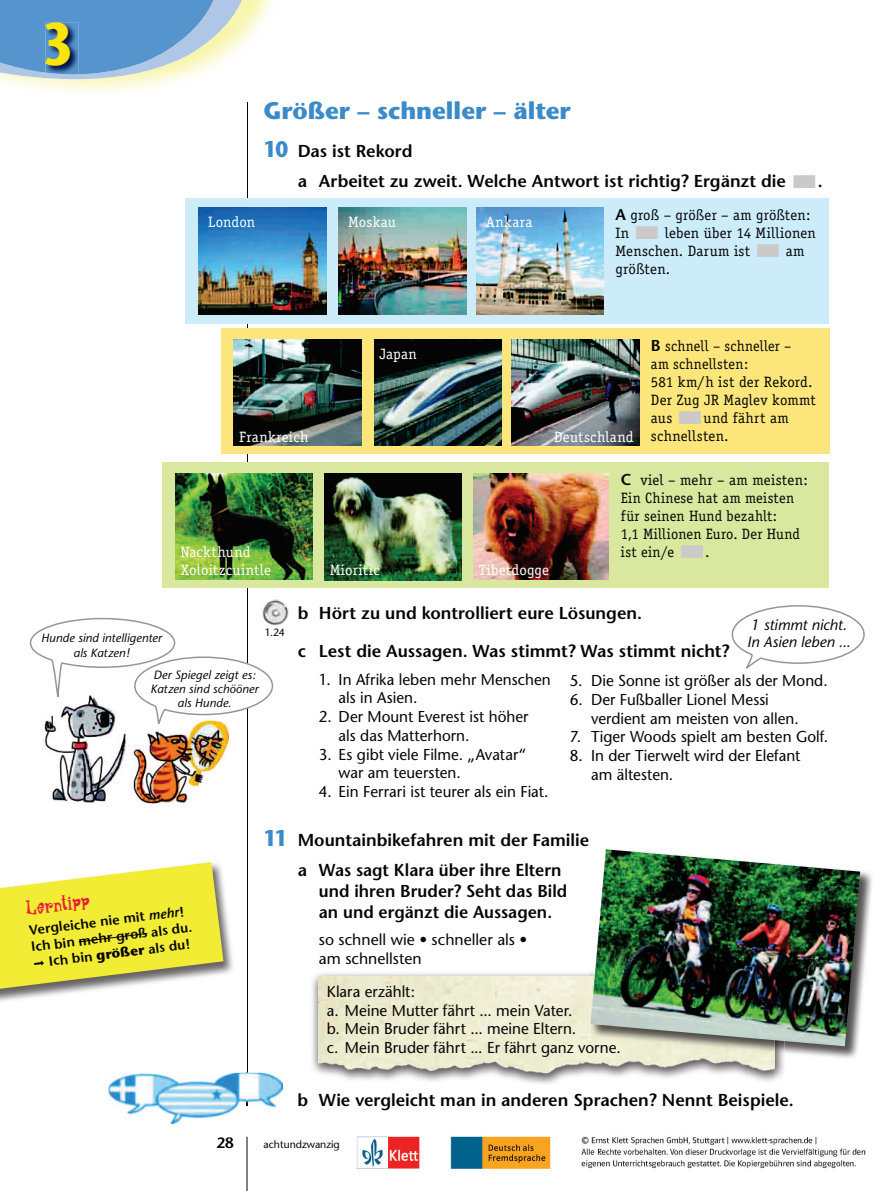
<style>
.page{position:relative;width:893px;height:1191px;background:#fff}
.page>*{position:absolute;margin:0;border:0;box-sizing:border-box;transform-origin:0 0}
.t1{font:700 60px "Stone Sans";color:#fae605;scale:.8 1}
.t2{font:700 24px "Stone Sans";color:#3b8ac9}
.t3{font:19.5px "Linotype Down Town";color:#e61c36}
.t4{font:600 17.25px/29.5px "Stone Sans";color:#040504}
.t5{font:15.75px/18.8px "Stone Sans";color:#040504}
.t6{font:15px/18px "Officina Serif";letter-spacing:.015em;color:#040504}
.t7{font:15px/18px "Officina Serif";letter-spacing:.015em;color:#040504;scale:.96 1}
.t8{font:15px/18px "Officina Serif";letter-spacing:.015em;color:#fff}
.t9{font:italic 15px/17.2px "Stone Sans";color:#040504}
.t10{font:600 15px "Stone Sans";color:#040504}
.t11{font:600 13.5px "Stone Sans";color:#040504}
.t12{font:italic 12px/14.2px "Stone Sans";letter-spacing:.005em;color:#040504;text-align:center}
.t13{font:10.5px "Stone Sans";color:#040504}
.s1{font-weight:700;font-size:22.5px;color:#3b8ac9}
.s2{font-family:"European Pi Three";font-weight:400;font-size:18.75px;color:#cbcac9}
.s3{font-family:"Stone Sans";font-weight:600;font-size:15.75px}
.s4{font-family:"European Pi Three";font-size:18.75px;color:#cbcac9}
.s5{font-style:italic}
.s6{font-weight:700}
</style>
<div class="page">
<hr style="left:247px;top:102px;width:1px;height:1004px;background:#040504">
<hr style="left:247px;top:1136px;width:1px;height:55px;background:#040504">
<svg style="left:0;top:0;width:242px;height:79px;background:#85b0d3"></svg>
<img style="left:45px;top:22px;width:33px;height:52px">
<img style="left:108px;top:1072px;width:175px;height:52px">
<img style="left:247px;top:1072px;width:1px;height:34px">
<img style="left:44px;top:725px;width:184px;height:79px">
<svg style="left:29px;top:617px;width:245px;height:108px"></svg>
<img style="left:0;top:885px;width:233px;height:117px">
<div style="left:186px;top:198px;width:643px;height:125px;background:#ccecf9"></div>
<img style="left:198px;top:208px;width:128px;height:106px">
<img style="left:339px;top:208px;width:127px;height:106px">
<img style="left:476px;top:208px;width:128px;height:106px">
<div style="left:221px;top:328px;width:608px;height:126px;background:#fce67b"></div>
<img style="left:374px;top:339px;width:128px;height:107px">
<img style="left:512px;top:339px;width:127px;height:107px">
<img style="left:234px;top:339px;width:127px;height:107px">
<div style="left:163px;top:462px;width:666px;height:125px;background:#d9e79f"></div>
<svg style="left:731px;top:605px;width:134px;height:64px"></svg>
<img style="left:312px;top:973px;width:472px;height:111px">
<img style="left:318px;top:976px;width:457px;height:107px">
<div style="left:346px;top:1041px;width:244px;height:16px;background:#ededd2"></div>
<img style="left:175px;top:473px;width:138px;height:106px">
<img style="left:262px;top:600px;width:26px;height:26px">
<img style="left:324px;top:473px;width:138px;height:108px">
<img style="left:473px;top:473px;width:136px;height:106px">
<img style="left:785px;top:871px;width:87px;height:187px">
<img style="left:590px;top:976px;width:185px;height:83px">
<img style="left:591px;top:849px;width:269px;height:197px">
<img style="left:356px;top:1136px;width:510px;height:33px">
<svg style="left:0;top:862px;width:223px;height:126px;background:#ebe557"></svg>
<h1 class="t1" style="left:43px;top:21px;width:39px">3</h1>
<h2 class="t2" style="left:264px;top:101px;width:309px">Größer – schneller – älter</h2>
<p class="t4" style="left:298px;top:138px;width:527px;text-indent:-34px"><span class="s1">10</span> Das ist Rekord<br>a Arbeitet zu zweit. Welche Antwort ist richtig? Ergänzt die <span class="s2">-</span>.</p>
<p class="t8" style="left:208px;top:215px;width:49px">London</p>
<p class="t8" style="left:348px;top:215px;width:49px">Moskau</p>
<p class="t8" style="left:486px;top:215px;width:48px">Ankara</p>
<p class="t6" style="left:615px;top:207px;width:202px"><span class="s3">A</span> groß – größer – am größten:<br>In <span class="s4">-</span> leben über 14 Millionen<br>Menschen. Darum ist <span class="s4">-</span> am größten.</p>
<p class="t8" style="left:379px;top:346px;width:39px">Japan</p>
<p class="t7" style="left:651px;top:338px;width:174px"><span class="s3">B</span> schnell – schneller –<br>am schnellsten:<br>581 km/h ist der Rekord.<br>Der Zug JR Maglev kommt aus <span class="s4">-</span>und fährt am</p>
<p class="t8" style="left:239px;top:429px;width:71px">Frankreich</p>
<p class="t6" style="left:651px;top:428px;width:79px">schnellsten.</p>
<p class="t8" style="left:554px;top:429px;width:81px">Deutschland</p>
<p class="t6" style="left:621px;top:472px;width:189px"><span class="s3">C</span> viel – mehr – am meisten:<br>Ein Chinese hat am meisten für seinen Hund bezahlt:<br>1,1 Millionen Euro. Der Hund ist ein/e <span class="s4">-</span>.</p>
<p class="t8" style="left:181px;top:544px;width:92px">Nackthund<br>Xoloitzcuintle</p>
<p class="t8" style="left:330px;top:562px;width:51px">Mioritic</p>
<p class="t8" style="left:479px;top:562px;width:72px">Tibetdogge</p>
<p class="t4" style="left:298px;top:599px;width:346px">b Hört zu und kontrolliert eure Lösungen.</p>
<p class="t4" style="left:298px;top:638px;width:433px">c Lest die Aussagen. Was stimmt? Was stimmt nicht?</p>
<p class="t5" style="left:339px;top:671px;width:214px;text-indent:-20px">1. In Afrika leben mehr Menschen als in Asien.</p>
<p class="t5" style="left:339px;top:709px;width:191px;text-indent:-20px">2. Der Mount Everest ist höher als das Matterhorn.</p>
<p class="t5" style="left:339px;top:746px;width:189px;text-indent:-20px">3. Es gibt viele Filme. „Avatar“ war am teuersten.</p>
<p class="t5" style="left:319px;top:784px;width:231px">4. Ein Ferrari ist teurer als ein Fiat.</p>
<p class="t4" style="left:264px;top:827px;width:327px;text-align:center"><span class="s1">11</span> Mountainbikefahren mit der Familie a Was sagt Klara über ihre Eltern</p>
<p class="t4" style="left:319px;top:882px;width:250px;line-height:21px">und ihren Bruder? Seht das Bild an und ergänzt die Aussagen.</p>
<p class="t5" style="left:319px;top:932px;width:210px">so schnell wie • schneller als • am schnellsten</p>
<p class="t9" style="left:747px;top:618px;width:105px">1 stimmt nicht.<br>In Asien leben ...</p>
<p class="t13" style="left:265px;top:628px;width:22px">1.24</p>
<p class="t12" style="left:41px;top:632px;width:122px">Hunde sind intelligenter als Katzen!</p>
<p class="t12" style="left:151px;top:668px;width:109px">Der Spiegel zeigt es:<br>Katzen sind schööner als Hunde.</p>
<p class="t5" style="left:570px;top:673px;width:259px">5. Die Sonne ist größer als der Mond.</p>
<p class="t5" style="left:591px;top:691px;width:209px;text-indent:-21px">6. Der Fußballer Lionel Messi verdient am meisten von allen.</p>
<p class="t5" style="left:570px;top:729px;width:260px">7. Tiger Woods spielt am besten Golf.</p>
<p class="t5" style="left:591px;top:748px;width:211px;text-indent:-21px">8. In der Tierwelt wird der Elefant am ältesten.</p>
<p class="t3" style="left:24px;top:896px;width:66px;rotate:-7deg">Lerntipp</p>
<p class="t11" style="left:29px;top:925px;width:157px;rotate:-7deg">Vergleiche nie mit <span class="s5">mehr</span>!</p>
<p class="t11" style="left:31px;top:941px;width:164px;rotate:-7deg">Ich bin mehr groß als du.</p>
<p class="t11" style="left:48px;top:956px;width:144px;rotate:-7deg">Ich bin <span class="s6">größer</span> als du!</p>
<p class="t5" style="left:327px;top:983px;width:295px">Klara erzählt:<br>a. Meine Mutter fährt ... mein Vater.<br>b. Mein Bruder fährt ... meine Eltern.<br>c. Mein Bruder fährt ... Er fährt ganz vorne.</p>
<p class="t10" style="left:217px;top:1137px;width:19px">28</p>
<p class="t4" style="left:298px;top:1087px;width:498px">b Wie vergleicht man in anderen Sprachen? Nennt Beispiele.</p>
<p class="t13" style="left:264px;top:1140px;width:78px">achtundzwanzig</p>
</div>
